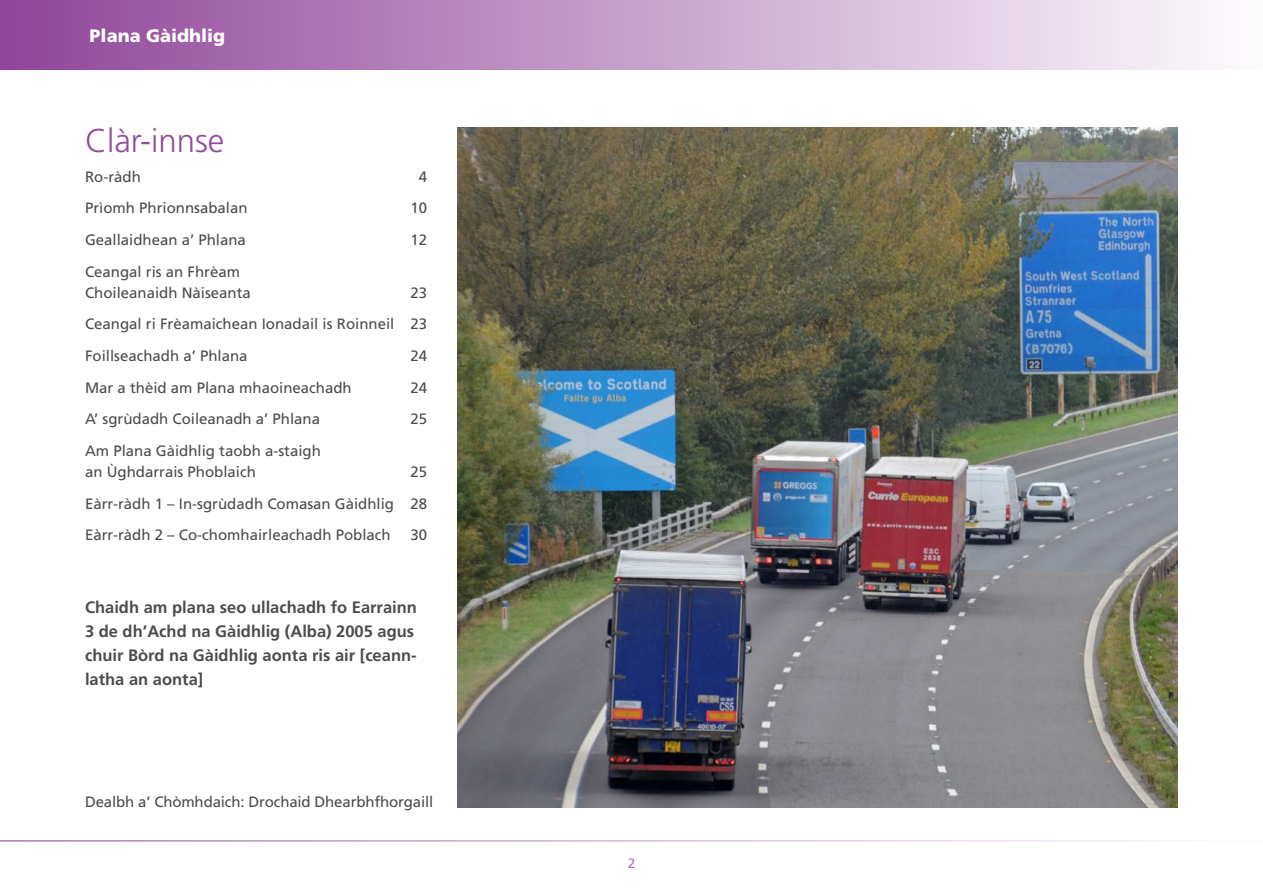
<style>
.page{position:relative;width:1263px;height:893px;background:#fff}
.page>*{position:absolute;margin:0;border:0;box-sizing:border-box;transform-origin:0 0}
.Chapter{font:300 33px "Frutiger LT Pro";color:#934b9d}
.t1{font:900 18px "Frutiger LT Pro";color:#fff}
.Body_Text{font:700 16.5px/24px "Frutiger LT Pro";color:#4b4c4d}
.Body_Text-2{font:15px/21px "Frutiger LT Pro";color:#4b4c4d}
.t2{font:13.5px "Frutiger LT Pro";color:#a975b2}
</style>
<div class="page">
<div style="left:0;top:0;width:1263px;height:69px;background:linear-gradient(to right,#8f4599,#fdfbfd)"></div>
<hr style="left:0;top:840px;width:1263px;height:1px;background:#8f4499">
<img style="left:458px;top:128px;width:720px;height:680px">
<p class="t1" style="left:90px;top:25px;width:137px">Plana Gàidhlig</p>
<p class="Chapter" style="left:85px;top:122px;width:141px">Clàr-innse</p>
<p class="Body_Text-2" style="left:85px;top:166px;width:57px">Ro-ràdh</p>
<p class="Body_Text-2" style="left:419px;top:166px;width:10px">4</p>
<p class="Body_Text-2" style="left:85px;top:198px;width:164px">Prìomh Phrionnsabalan</p>
<p class="Body_Text-2" style="left:410px;top:198px;width:18px">10</p>
<p class="Body_Text-2" style="left:85px;top:229px;width:162px">Geallaidhean a’ Phlana</p>
<p class="Body_Text-2" style="left:410px;top:229px;width:18px">12</p>
<p class="Body_Text-2" style="left:85px;top:261px;width:167px">Ceangal ris an Fhrèam<br>Choileanaidh Nàiseanta</p>
<p class="Body_Text-2" style="left:410px;top:282px;width:18px">23</p>
<p class="Body_Text-2" style="left:85px;top:314px;width:343px">Ceangal ri Frèamaichean Ionadail is Roinneil 23</p>
<p class="Body_Text-2" style="left:85px;top:345px;width:164px">Foillseachadh a’ Phlana</p>
<p class="Body_Text-2" style="left:410px;top:345px;width:18px">24</p>
<p class="Body_Text-2" style="left:85px;top:377px;width:268px">Mar a thèid am Plana mhaoineachadh</p>
<p class="Body_Text-2" style="left:410px;top:377px;width:18px">24</p>
<p class="Body_Text-2" style="left:85px;top:409px;width:237px">A’ sgrùdadh Coileanadh a’ Phlana</p>
<p class="Body_Text-2" style="left:410px;top:409px;width:18px">25</p>
<p class="Body_Text-2" style="left:85px;top:440px;width:237px">Am Plana Gàidhlig taobh a-staigh an Ùghdarrais Phoblaich</p>
<p class="Body_Text-2" style="left:410px;top:461px;width:18px">25</p>
<p class="Body_Text-2" style="left:85px;top:493px;width:343px">Eàrr-ràdh 1 – In-sgrùdadh Comasan Gàidhlig 28</p>
<p class="Body_Text-2" style="left:85px;top:524px;width:307px">Eàrr-ràdh 2 – Co-chomhairleachadh Poblach</p>
<p class="Body_Text-2" style="left:410px;top:524px;width:18px">30</p>
<p class="Body_Text" style="left:85px;top:595px;width:333px">Chaidh am plana seo ullachadh fo Earrainn 3 de dh’Achd na Gàidhlig (Alba) 2005 agus chuir Bòrd na Gàidhlig aonta ris air [ceann&shy;latha an aonta]</p>
<p class="Body_Text-2" style="left:85px;top:791px;width:350px">Dealbh a’ Chòmhdaich: Drochaid Dhearbhfhorgaill</p>
<p class="t2" style="left:628px;top:855px;width:9px">2</p>
</div>
